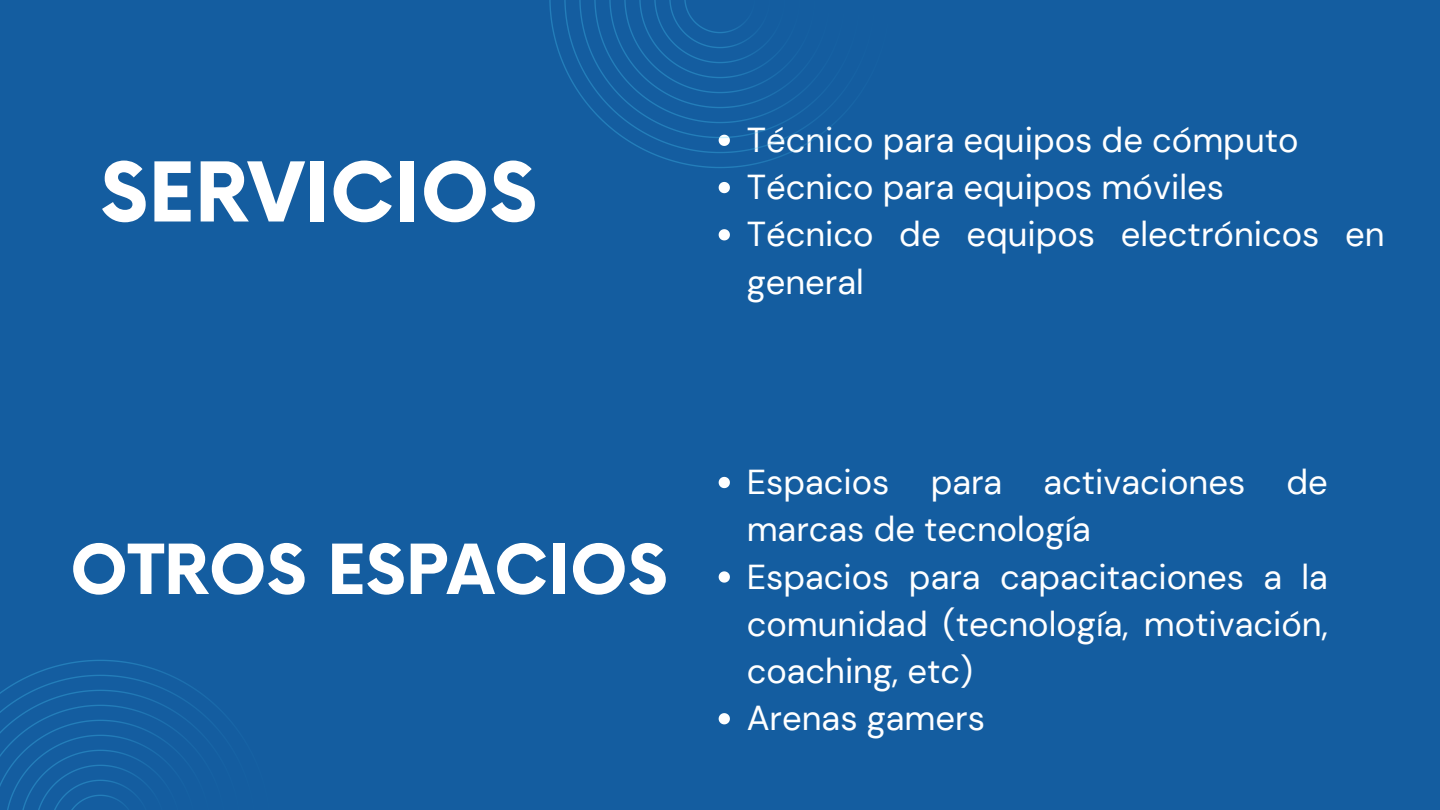
<style>
.page{position:relative;width:1440px;height:810px;background:#145da0}
.page>*{position:absolute;margin:0;border:0;box-sizing:border-box;transform-origin:0 0}
.t1{font:700 80.2px "Now";color:#fff}
.t2{font:700 67.2px "Now";color:#fff}
.t3{font:34.6px/47.2px "DM Sans";color:#fff}
</style>
<div class="page">
<svg style="left:719px;top:182px;width:11px;height:11px"></svg>
<svg style="left:719px;top:229px;width:11px;height:11px"></svg>
<svg style="left:0;top:660px;width:217px;height:150px"></svg>
<svg style="left:549px;top:0;width:288px;height:168px"></svg>
<svg style="left:719px;top:477px;width:11px;height:11px"></svg>
<svg style="left:719px;top:571px;width:11px;height:12px"></svg>
<svg style="left:719px;top:713px;width:11px;height:11px"></svg>
<h1 class="t1" style="left:100px;top:149px;width:438px">SERVICIOS</h1>
<h2 class="t2" style="left:70px;top:534px;width:599px">OTROS ESPACIOS</h2>
<p class="t3" style="left:747px;top:117px;width:639px">Técnico para equipos de cómputo<br>Técnico para equipos móviles<br>Técnico de equipos electrónicos en general</p>
<p class="t3" style="left:747px;top:459px;width:583px">Espacios para activaciones de marcas de tecnología<br>Espacios para capacitaciones a la comunidad (tecnología, motivación, coaching, etc)<br>Arenas gamers</p>
</div>
